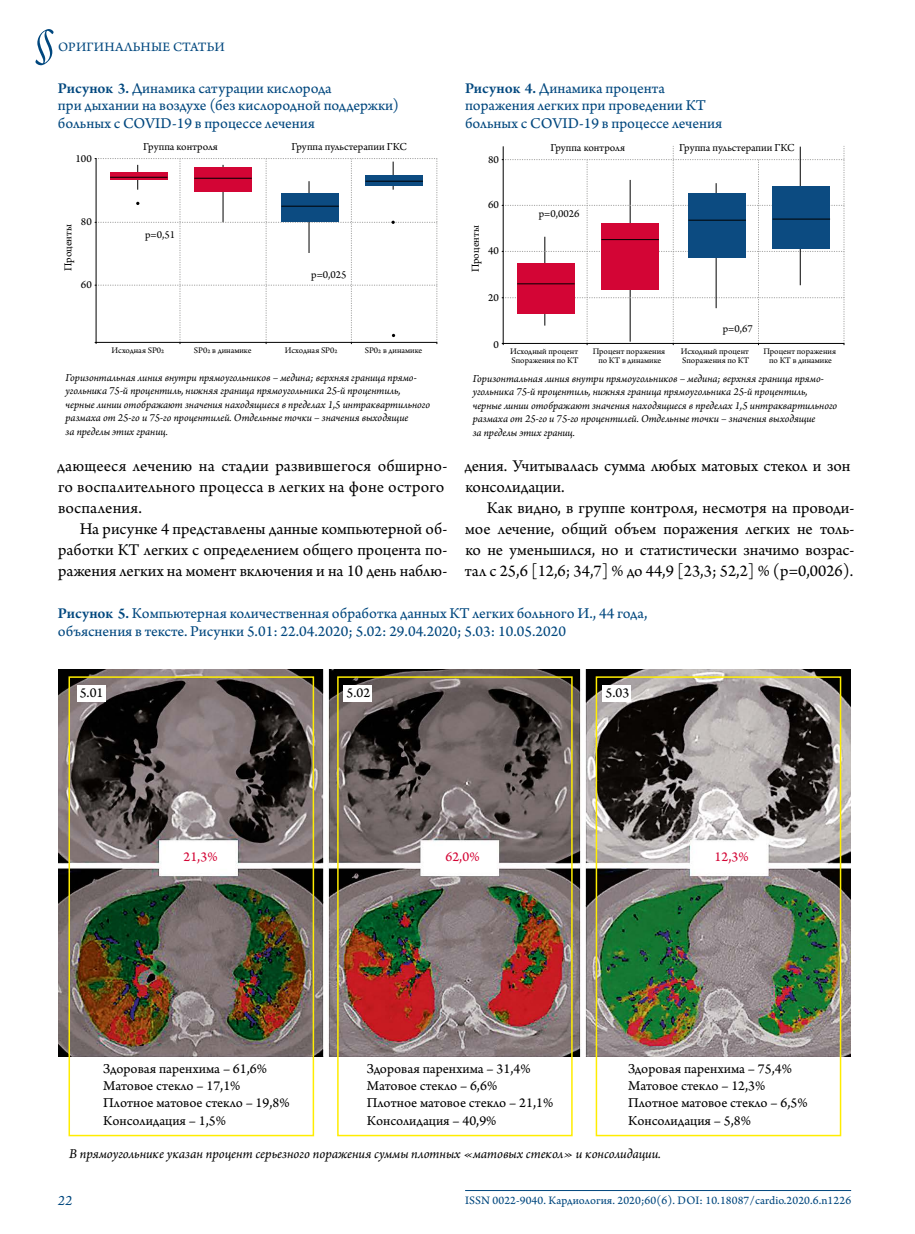
<style>
.page{position:relative;width:915px;height:1234px;background:#fff}
.page>*{position:absolute;margin:0;border:0;box-sizing:border-box;transform-origin:0 0}
.t1{font:54px "Arno Pro Light Italic Display";color:#00477e}
.t2{font:17.25px/21px "Arno Pro";color:#000}
.t3{font:15.75px/17.2px "Arno Pro Sm Text";color:#00477e}
.t4{font:15px "Arno Pro Italic Sm Text";color:#00477e}
.t5{font:14.25px/17.1px "Arno Pro Sm Text";letter-spacing:-.005em;color:#000}
.t6{font:italic 14.25px "Arno Pro";letter-spacing:-.005em;color:#000}
.t7{font:14.25px "Arno Pro Sm Text";color:#d30535}
.t8{font:13.5px "Arno Pro Sm Text";letter-spacing:.01em;color:#00477e}
.t9{font:12px "Arno Pro Sm Text";letter-spacing:.005em;color:#00477e}
.t10{font:italic 11.25px/13.5px "Arno Pro";letter-spacing:-.005em;color:#000}
.t11{font:11.25px "Arno Pro";color:#000}
.t12{font:11.25px "Arno Pro Sm Text";color:#000}
.t13{font:9px/9px "Arno Pro";color:#000}
.s1{font-family:"Arno Pro";font-weight:600}
</style>
<div class="page">
<hr style="left:465px;top:1189px;width:385px;height:1px;background:#00477e">
<svg style="left:95px;top:158px;width:342px;height:185px"></svg>
<img style="left:59px;top:669px;width:791px;height:387px">
<div style="left:68px;top:676px;width:246px;height:459px;border:2px solid #ffed00"></div>
<div style="left:337px;top:676px;width:235px;height:459px;border:2px solid #ffed00"></div>
<div style="left:595px;top:676px;width:246px;height:459px;border:2px solid #ffed00"></div>
<div style="left:77px;top:684px;width:28px;height:17px;background:#fff"></div>
<div style="left:343px;top:684px;width:28px;height:17px;background:#fff"></div>
<div style="left:602px;top:684px;width:28px;height:17px;background:#fff"></div>
<svg style="left:502px;top:146px;width:342px;height:199px"></svg>
<hr style="left:502px;top:147px;width:1px;height:196px;background:#000">
<div style="left:517px;top:263px;width:57px;height:51px;background:#d30535"></div>
<div style="left:601px;top:223px;width:57px;height:67px;background:#d30535"></div>
<hr style="left:517px;top:283px;width:57px;height:1px;background:#000">
<hr style="left:715px;top:183px;width:1px;height:125px;background:#000">
<div style="left:688px;top:193px;width:57px;height:64px;background:#0c4b81"></div>
<hr style="left:688px;top:220px;width:57px;height:1px;background:#000">
<hr style="left:799px;top:147px;width:1px;height:138px;background:#000">
<div style="left:772px;top:186px;width:57px;height:62px;background:#0c4b81"></div>
<hr style="left:772px;top:219px;width:57px;height:1px;background:#000">
<hr style="left:601px;top:239px;width:57px;height:1px;background:#000">
<h1 class="t1" style="left:35px;top:12px;width:22px">§</h1>
<p class="t8" style="left:58px;top:39px;width:168px">ОРИГИНАЛЬНЫЕ СТАТЬИ</p>
<h3 class="t3" style="left:58px;top:80px;width:342px"><span class="s1">Рисунок 3.</span> Динамика сатурации кислорода<br>при дыхании на воздухе (без кислородной поддержки) больных с COVID-19 в процессе лечения</h3>
<p class="t12" style="left:75px;top:152px;width:18px">100</p>
<p class="t12" style="left:81px;top:215px;width:12px">80</p>
<p class="t11" style="left:62px;top:271px;width:48px;rotate:-90deg">Проценты</p>
<p class="t12" style="left:81px;top:278px;width:12px">60</p>
<p class="t11" style="left:143px;top:140px;width:76px">Группа контроля</p>
<p class="t11" style="left:145px;top:228px;width:32px">p=0,51</p>
<p class="t11" style="left:291px;top:140px;width:117px">Группа пульстерапии ГКС</p>
<p class="t11" style="left:311px;top:268px;width:37px">p=0,025</p>
<p class="t13" style="left:112px;top:346px;width:54px">Исходная SP02</p>
<p class="t13" style="left:194px;top:346px;width:59px">SP02 в динамике</p>
<p class="t13" style="left:285px;top:346px;width:54px">Исходная SP02</p>
<p class="t13" style="left:364px;top:346px;width:59px">SP02 в динамике</p>
<p class="t10" style="left:66px;top:371px;width:366px">Горизонтальная линия внутри прямоугольников – медина; верхняя граница прямо&shy;угольника 75-й процентиль, нижняя граница прямоугольника 25-й процентиль, черные линии отображают значения находящиеся в пределах 1,5 интраквартильного размаха от 25-го и 75-го процентилей. Отдельные точки – значения выходящие<br>за пределы этих границ.</p>
<h2 class="t2" style="left:57px;top:456px;width:391px">дающееся лечению на стадии развившегося обширно&shy;го воспалительного процесса в легких на фоне острого воспаления.</h2>
<h2 class="t2" style="left:58px;top:519px;width:390px;text-align:justify;text-indent:21px">На рисунке 4 представлены данные компьютерной об&shy;работки КТ легких с определением общего процента по&shy;ражения легких на момент включения и на 10 день наблю-</h2>
<h3 class="t3" style="left:465px;top:80px;width:258px"><span class="s1">Рисунок 4.</span> Динамика процента поражения легких при проведении КТ больных с COVID-19 в процессе лечения</h3>
<p class="t12" style="left:488px;top:153px;width:12px">80</p>
<p class="t11" style="left:550px;top:142px;width:76px">Группа контроля</p>
<p class="t11" style="left:679px;top:142px;width:117px">Группа пульстерапии ГКС</p>
<p class="t12" style="left:488px;top:198px;width:12px">60</p>
<p class="t11" style="left:468px;top:272px;width:48px;rotate:-90deg">Проценты</p>
<p class="t12" style="left:488px;top:244px;width:12px">40</p>
<p class="t12" style="left:488px;top:291px;width:12px">20</p>
<p class="t12" style="left:493px;top:338px;width:7px">0</p>
<p class="t11" style="left:538px;top:207px;width:42px">p=0,0026</p>
<p class="t11" style="left:722px;top:322px;width:32px">p=0,67</p>
<p class="t13" style="left:510px;top:347px;width:70px">Исходный процент<br>Sпоражения по КТ</p>
<p class="t13" style="left:592px;top:347px;width:74px;text-align:center">Процент поражения по КТ в динамике</p>
<p class="t13" style="left:680px;top:347px;width:70px">Исходный процент<br>Sпоражения по КТ</p>
<p class="t13" style="left:763px;top:347px;width:74px;text-align:center">Процент поражения по КТ в динамике</p>
<p class="t10" style="left:472px;top:372px;width:366px">Горизонтальная линия внутри прямоугольников – медина; верхняя граница прямо&shy;угольника 75-й процентиль, нижняя граница прямоугольника 25-й процентиль, черные линии отображают значения находящиеся в пределах 1,5 интраквартильного размаха от 25-го и 75-го процентилей. Отдельные точки – значения выходящие<br>за пределы этих границ.</p>
<h2 class="t2" style="left:464px;top:456px;width:387px">дения. Учитывалась сумма любых матовых стекол и зон консолидации.</h2>
<h2 class="t2" style="left:465px;top:498px;width:391px;text-align:justify;text-indent:22px">Как видно, в группе контроля, несмотря на проводи&shy;мое лечение, общий объем поражения легких не толь&shy;ко не уменьшился, но и статистически значимо возрас&shy;тал с 25,6 [12,6; 34,7] % до 44,9 [23,3; 52,2] % (р=0,0026).</h2>
<h3 class="t3" style="left:58px;top:605px;width:591px"><span class="s1">Рисунок 5.</span> Компьютерная количественная обработка данных КТ легких больного И., 44 года, объяснения в тексте. Рисунки 5.01: 22.04.2020; 5.02: 29.04.2020; 5.03: 10.05.2020</h3>
<p class="t5" style="left:80px;top:684px;width:25px">5.01</p>
<p class="t5" style="left:346px;top:684px;width:25px">5.02</p>
<p class="t5" style="left:605px;top:684px;width:25px">5.03</p>
<p class="t7" style="left:183px;top:848px;width:36px">21,3%</p>
<p class="t7" style="left:445px;top:848px;width:36px">62,0%</p>
<p class="t7" style="left:714px;top:848px;width:36px">12,3%</p>
<p class="t5" style="left:103px;top:1060px;width:188px">Здоровая паренхима – 61,6%<br>Матовое стекло – 17,1%<br>Плотное матовое стекло – 19,8%<br>Консолидация – 1,5%</p>
<p class="t5" style="left:367px;top:1060px;width:188px">Здоровая паренхима – 31,4%<br>Матовое стекло – 6,6%<br>Плотное матовое стекло – 21,1%<br>Консолидация – 40,9%</p>
<p class="t5" style="left:628px;top:1060px;width:181px">Здоровая паренхима – 75,4%<br>Матовое стекло – 12,3%<br>Плотное матовое стекло – 6,5%<br>Консолидация – 5,8%</p>
<p class="t6" style="left:69px;top:1145px;width:593px">В прямоугольнике указан процент серьезного поражения суммы плотных «матовых стекол» и консолидации.</p>
<h3 class="t4" style="left:58px;top:1190px;width:16px">22</h3>
<p class="t9" style="left:465px;top:1192px;width:387px">ISSN 0022-9040. Кардиология. 2020;60(6). DOI: 10.18087/cardio.2020.6.n1226</p>
</div>
